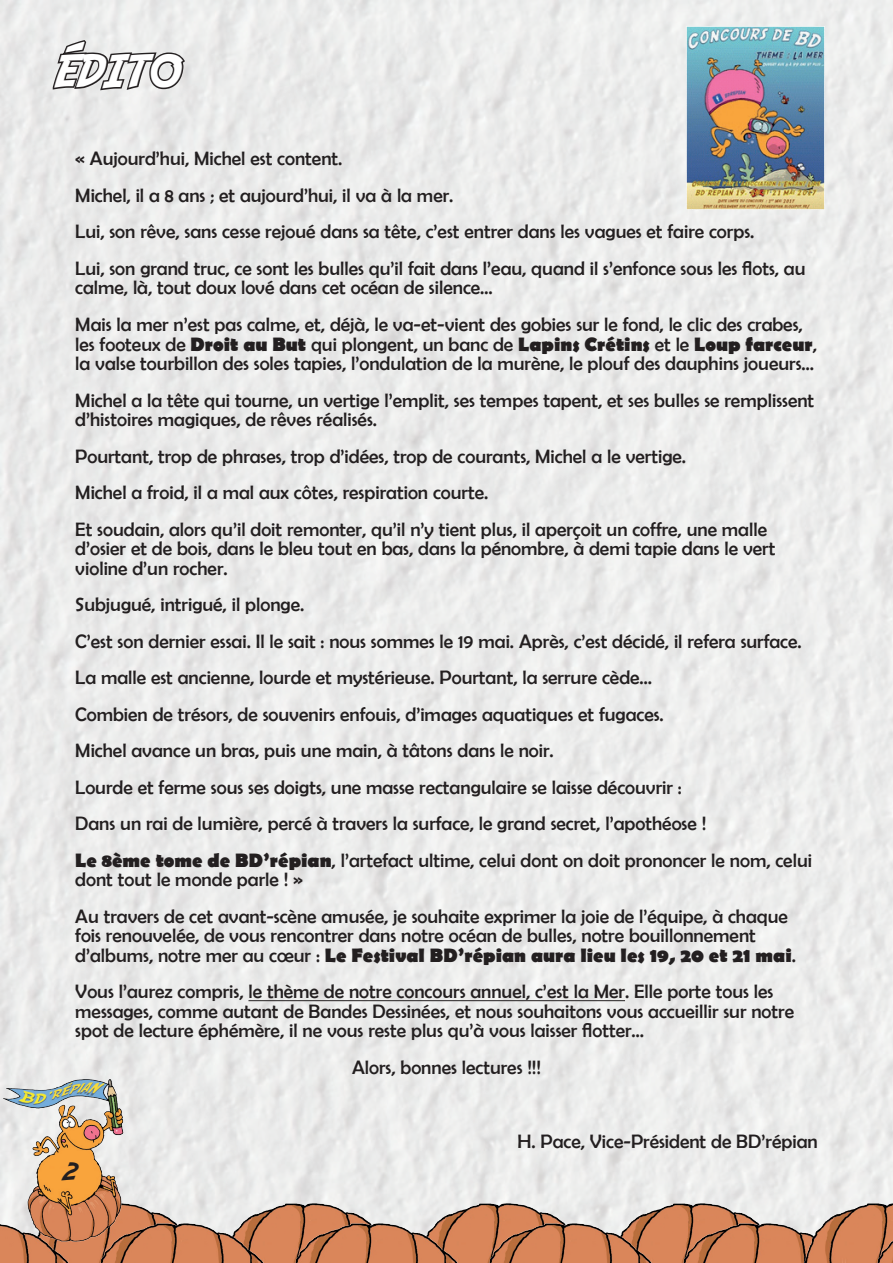
<style>
.page{position:relative;width:893px;height:1263px;background:#fff}
.page>*{position:absolute;margin:0;border:0;box-sizing:border-box;transform-origin:0 0}
.t1{font:45px "Adventure";color:#fff}
.t2{font:30px "Adventure";color:#231f20}
.t3{font:19.5px/36.5px "Berlin Sans FB";color:#231f20}
.s1{font-weight:700}
</style>
<div class="page">
<img style="left:125px;top:1201px;width:768px;height:21px">
<img style="left:0;top:1222px;width:893px;height:41px">
<img style="left:0;top:1075px;width:125px;height:167px">
<hr style="left:248px;top:1000px;width:377px;height:1px;background:#231f20">
<svg style="left:51px;top:38px;width:136px;height:54px;background:#aaa9a9"></svg>
<img style="left:687px;top:26px;width:137px;height:183px">
<h1 class="t1" style="left:54px;top:40px;width:126px">ÉDITO</h1>
<p class="t3" style="left:75px;top:140px;width:732px">« Aujourd’hui, Michel est content.<br>Michel, il a 8 ans ; et aujourd’hui, il va à la mer.<br>Lui, son rêve, sans cesse rejoué dans sa tête, c’est entrer dans les vagues et faire corps.<br>Lui, son grand truc, ce sont les bulles qu’il fait dans l’eau, quand il s’enfonce sous les flots, au</p>
<p class="t3" style="left:75px;top:269px;width:729px">calme, là, tout doux lové dans cet océan de silence…<br>Mais la mer n’est pas calme, et, déjà, le va-et-vient des gobies sur le fond, le clic des crabes,</p>
<p class="t3" style="left:75px;top:334px;width:743px;line-height:19.5px">les footeux de <span class="s1">Droit au But</span> qui plongent, un banc de <span class="s1">Lapins Crétins</span> et le <span class="s1">Loup farceur</span>, la valse tourbillon des soles tapies, l’ondulation de la murène, le plouf des dauphins joueurs…</p>
<p class="t3" style="left:75px;top:390px;width:740px;line-height:19.5px">Michel a la tête qui tourne, un vertige l’emplit, ses tempes tapent, et ses bulles se remplissent d’histoires magiques, de rêves réalisés.</p>
<p class="t3" style="left:75px;top:437px;width:693px">Pourtant, trop de phrases, trop d’idées, trop de courants, Michel a le vertige.<br>Michel a froid, il a mal aux côtes, respiration courte.<br>Et soudain, alors qu’il doit remonter, qu’il n’y tient plus, il aperçoit un coffre, une malle</p>
<p class="t3" style="left:75px;top:538px;width:702px;line-height:19.5px">d’osier et de bois, dans le bleu tout en bas, dans la pénombre, à demi tapie dans le vert violine d’un rocher.</p>
<p class="t3" style="left:75px;top:586px;width:738px">Subjugué, intrigué, il plonge.<br>C’est son dernier essai. Il le sait : nous sommes le 19 mai. Après, c’est décidé, il refera surface.<br>La malle est ancienne, lourde et mystérieuse. Pourtant, la serrure cède…<br>Combien de trésors, de souvenirs enfouis, d’images aquatiques et fugaces.<br>Michel avance un bras, puis une main, à tâtons dans le noir.<br>Lourde et ferme sous ses doigts, une masse rectangulaire se laisse découvrir :<br>Dans un rai de lumière, percé à travers la surface, le grand secret, l’apothéose !<br><span class="s1">Le 8ème tome de BD’répian</span>, l’artefact ultime, celui dont on doit prononcer le nom, celui</p>
<p class="t3" style="left:75px;top:861px;width:714px">dont tout le monde parle ! »<br>Au travers de cet avant-scène amusée, je souhaite exprimer la joie de l’équipe, à chaque</p>
<p class="t3" style="left:75px;top:926px;width:722px;line-height:19.5px">fois renouvelée, de vous rencontrer dans notre océan de bulles, notre bouillonnement d’albums, notre mer au cœur : <span class="s1">Le Festival BD’répian aura lieu les 19, 20 et 21 mai</span>.</p>
<p class="t3" style="left:75px;top:982px;width:720px;line-height:19.5px">Vous l’aurez compris, le thème de notre concours annuel, c’est la Mer. Elle porte tous les messages, comme autant de Bandes Dessinées, et nous souhaitons vous accueillir sur notre spot de lecture éphémère, il ne vous reste plus qu’à vous laisser flotter…</p>
<p class="t3" style="left:352px;top:1049px;width:190px">Alors, bonnes lectures !!!</p>
<h2 class="t2" style="left:60px;top:1153px;width:16px">2</h2>
<p class="t3" style="left:518px;top:1123px;width:302px">H. Pace, Vice-Président de BD’répian</p>
</div>
